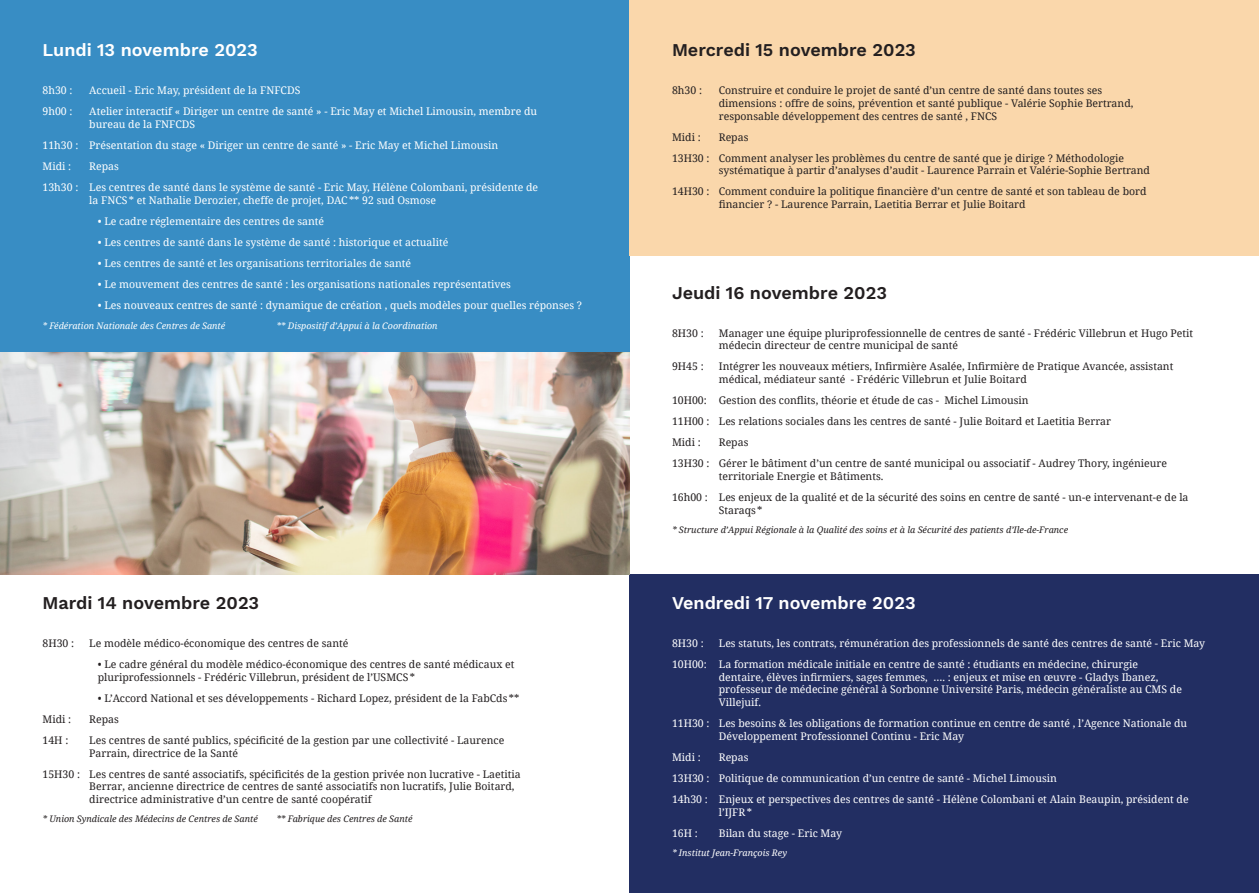
<style>
.page{position:relative;width:1259px;height:893px;background:#fff}
.page>*{position:absolute;margin:0;border:0;box-sizing:border-box;transform-origin:0 0}
.t1{font:600 18px "Work Sans";color:#231f20}
.t2{font:600 18px "Work Sans";color:#fff}
.t3{font:10.5px/12.6px "Noto Serif";color:#231f20}
.t4{font:10.5px/12.6px "Noto Serif";color:#fff}
.t5{font:italic 9px "Noto Serif";color:#231f20}
.t6{font:italic 9px "Noto Serif";color:#fff}
</style>
<div class="page">
<div style="left:0;top:0;width:629px;height:353px;background:#388dc4"></div>
<div style="left:629px;top:0;width:630px;height:255px;background:#fad7ab"></div>
<div style="left:629px;top:574px;width:630px;height:319px;background:#222e62"></div>
<img style="left:0;top:353px;width:629px;height:221px">
<p class="t2" style="left:43px;top:36px;width:217px">Lundi 13 novembre 2023</p>
<p class="t4" style="left:43px;top:84px;width:32px">8h30 :</p>
<p class="t4" style="left:89px;top:84px;width:213px">Accueil - Eric May, président de la FNFCDS</p>
<p class="t4" style="left:43px;top:105px;width:32px">9h00 :</p>
<p class="t4" style="left:89px;top:105px;width:449px">Atelier interactif « Diriger un centre de santé » - Eric May et Michel Limousin, membre du bureau de la FNFCDS</p>
<p class="t4" style="left:43px;top:139px;width:457px">11h30 : Présentation du stage « Diriger un centre de santé » - Eric May et Michel Limousin</p>
<p class="t4" style="left:43px;top:160px;width:30px">Midi :</p>
<p class="t4" style="left:89px;top:160px;width:31px">Repas</p>
<p class="t4" style="left:89px;top:181px;width:450px;text-indent:-47px">13h30 : Les centres de santé dans le système de santé - Eric May, Hélène Colombani, présidente de la FNCS* et Nathalie Derozier, cheffe de projet, DAC** 92 sud Osmose</p>
<p class="t4" style="left:98px;top:215px;width:228px">• Le cadre réglementaire des centres de santé</p>
<p class="t4" style="left:98px;top:236px;width:352px">• Les centres de santé dans le système de santé : historique et actualité</p>
<p class="t4" style="left:98px;top:257px;width:315px">• Les centres de santé et les organisations territoriales de santé</p>
<p class="t4" style="left:98px;top:278px;width:414px">• Le mouvement des centres de santé : les organisations nationales représentatives</p>
<p class="t4" style="left:98px;top:299px;width:486px">• Les nouveaux centres de santé : dynamique de création , quels modèles pour quelles réponses ?</p>
<p class="t6" style="left:43px;top:319px;width:184px">* Fédération Nationale des Centres de Santé</p>
<p class="t6" style="left:276px;top:319px;width:163px">** Dispositif d’Appui à la Coordination</p>
<p class="t1" style="left:43px;top:589px;width:218px">Mardi 14 novembre 2023</p>
<p class="t3" style="left:43px;top:637px;width:33px">8H30 :</p>
<p class="t3" style="left:89px;top:637px;width:261px">Le modèle médico-économique des centres de santé</p>
<p class="t3" style="left:98px;top:658px;width:418px">• Le cadre général du modèle médico-économique des centres de santé médicaux et pluriprofessionnels - Frédéric Villebrun, président de l’USMCS*</p>
<p class="t3" style="left:98px;top:691px;width:423px">• L’Accord National et ses développements - Richard Lopez, président de la FabCds**</p>
<p class="t3" style="left:43px;top:712px;width:30px">Midi :</p>
<p class="t3" style="left:89px;top:712px;width:31px">Repas</p>
<p class="t3" style="left:43px;top:734px;width:27px">14H :</p>
<p class="t3" style="left:89px;top:734px;width:416px">Les centres de santé publics, spécificité de la gestion par une collectivité - Laurence<br>Parrain, directrice de la Santé</p>
<p class="t3" style="left:89px;top:767px;width:433px;text-indent:-47px">15H30 : Les centres de santé associatifs, spécificités de la gestion privée non lucrative - Laetitia<br>Berrar, ancienne directrice de centres de santé associatifs non lucratifs, Julie Boitard, directrice administrative d’un centre de santé coopératif</p>
<p class="t5" style="left:43px;top:813px;width:217px">* Union Syndicale des Médecins de Centres de Santé</p>
<p class="t5" style="left:276px;top:813px;width:138px">** Fabrique des Centres de Santé</p>
<p class="t1" style="left:672px;top:36px;width:245px">Mercredi 15 novembre 2023</p>
<p class="t3" style="left:672px;top:84px;width:32px">8h30 :</p>
<p class="t3" style="left:719px;top:84px;width:416px">Construire et conduire le projet de santé d’un centre de santé dans toutes ses dimensions : offre de soins, prévention et santé publique - Valérie Sophie Bertrand, responsable développement des centres de santé , FNCS</p>
<p class="t3" style="left:672px;top:130px;width:30px">Midi :</p>
<p class="t3" style="left:719px;top:130px;width:31px">Repas</p>
<p class="t3" style="left:719px;top:151px;width:432px;text-indent:-47px">13H30 : Comment analyser les problèmes du centre de santé que je dirige ? Méthodologie systématique à partir d’analyses d’audit - Laurence Parrain et Valérie-Sophie Bertrand</p>
<p class="t3" style="left:719px;top:185px;width:429px;text-indent:-47px">14H30 : Comment conduire la politique financière d’un centre de santé et son tableau de bord financier ? - Laurence Parrain, Laetitia Berrar et Julie Boitard</p>
<p class="t1" style="left:672px;top:279px;width:216px">Jeudi 16 novembre 2023</p>
<p class="t3" style="left:672px;top:326px;width:33px">8H30 :</p>
<p class="t3" style="left:719px;top:326px;width:476px">Manager une équipe pluriprofessionnelle de centres de santé - Frédéric Villebrun et Hugo Petit médecin directeur de centre municipal de santé</p>
<p class="t3" style="left:672px;top:360px;width:33px">9H45 :</p>
<p class="t3" style="left:719px;top:360px;width:456px">Intégrer les nouveaux métiers, Infirmière Asalée, Infirmière de Pratique Avancée, assistant médical, médiateur santé - Frédéric Villebrun et Julie Boitard</p>
<p class="t3" style="left:672px;top:394px;width:358px">10H00: Gestion des conflits, théorie et étude de cas - Michel Limousin</p>
<p class="t3" style="left:672px;top:415px;width:440px">11H00 : Les relations sociales dans les centres de santé - Julie Boitard et Laetitia Berrar</p>
<p class="t3" style="left:672px;top:436px;width:30px">Midi :</p>
<p class="t3" style="left:719px;top:436px;width:31px">Repas</p>
<p class="t3" style="left:719px;top:457px;width:450px;text-indent:-47px">13H30 : Gérer le bâtiment d’un centre de santé municipal ou associatif - Audrey Thory, ingénieure territoriale Energie et Bâtiments.</p>
<p class="t3" style="left:719px;top:491px;width:471px;text-indent:-47px">16h00 : Les enjeux de la qualité et de la sécurité des soins en centre de santé - un-e intervenant-e de la<br>Staraqs *</p>
<p class="t5" style="left:672px;top:524px;width:397px">* Structure d’Appui Régionale à la Qualité des soins et à la Sécurité des patients d’Ile-de-France</p>
<p class="t2" style="left:672px;top:589px;width:245px">Vendredi 17 novembre 2023</p>
<p class="t4" style="left:672px;top:637px;width:33px">8H30 :</p>
<p class="t4" style="left:719px;top:637px;width:488px">Les statuts, les contrats, rémunération des professionnels de santé des centres de santé - Eric May</p>
<p class="t4" style="left:719px;top:658px;width:465px;text-indent:-47px">10H00: La formation médicale initiale en centre de santé : étudiants en médecine, chirurgie dentaire, élèves infirmiers, sages femmes, …. : enjeux et mise en œuvre - Gladys Ibanez, professeur de médecine général à Sorbonne Université Paris, médecin généraliste au CMS de Villejuif.</p>
<p class="t4" style="left:719px;top:717px;width:470px;text-indent:-47px">11H30 : Les besoins &amp; les obligations de formation continue en centre de santé , l’Agence Nationale du<br>Développement Professionnel Continu - Eric May</p>
<p class="t4" style="left:672px;top:750px;width:30px">Midi :</p>
<p class="t4" style="left:719px;top:750px;width:31px">Repas</p>
<p class="t4" style="left:672px;top:771px;width:386px">13H30 : Politique de communication d’un centre de santé - Michel Limousin</p>
<p class="t4" style="left:719px;top:792px;width:471px;text-indent:-47px">14h30 : Enjeux et perspectives des centres de santé - Hélène Colombani et Alain Beaupin, président de l’IJFR*</p>
<p class="t4" style="left:672px;top:826px;width:27px">16H :</p>
<p class="t4" style="left:719px;top:826px;width:125px">Bilan du stage - Eric May</p>
<p class="t6" style="left:672px;top:847px;width:117px">* Institut Jean-François Rey</p>
</div>
